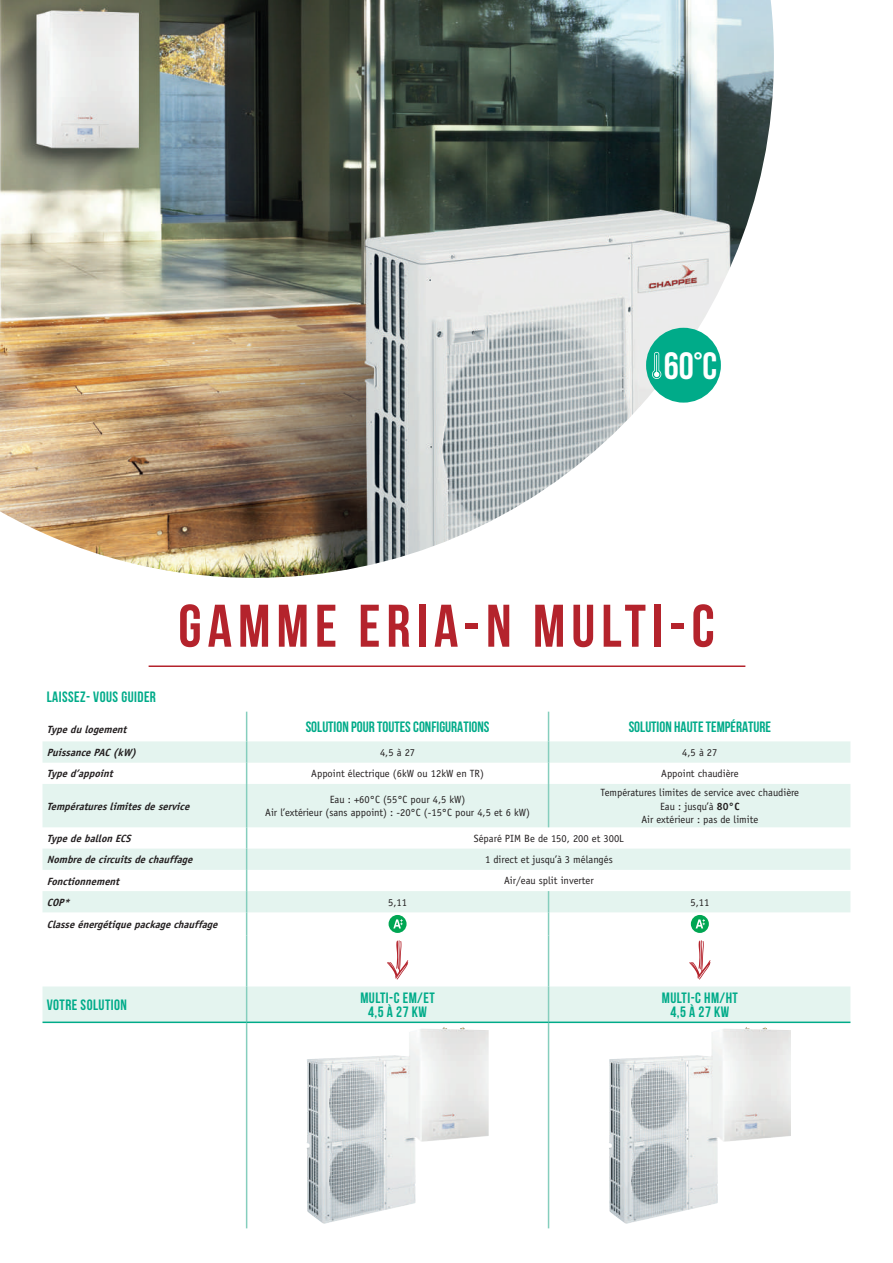
<style>
.page{position:relative;width:893px;height:1263px;background:#fff}
.page>*{position:absolute;margin:0;border:0;box-sizing:border-box;transform-origin:0 0}
.t1{font:700 60px "Bebas Neue";letter-spacing:.1em;color:#b4232c}
.t2{font:700 38.1px "Bebas Neue";color:#fff}
.t3{font:700 15px/13.5px "Bebas Neue";letter-spacing:.03em;color:#00ab89;text-align:center}
.t4{font:700 15px "Bebas Neue";color:#00ab89}
.t5{font:10.5px/13.5px "Officina Sans";color:#231f20;text-align:center}
.t6{font:italic 700 10.5px "Officina Sans";color:#231f20}
.s1{font-weight:700}
</style>
<div class="page">
<img style="left:0;top:0;width:774px;height:578px">
<hr style="left:149px;top:665px;width:596px;height:2px;background:#b4232c">
<svg style="left:43px;top:741px;width:807px;height:171px;fill:#e4f4ef"></svg>
<div style="left:43px;top:986px;width:807px;height:35px;background:#e4f4ef"></div>
<svg style="left:246px;top:712px;width:1px;height:72px"></svg>
<svg style="left:548px;top:712px;width:1px;height:72px"></svg>
<hr style="left:246px;top:784px;width:1px;height:43px;background:#85cebd">
<hr style="left:548px;top:784px;width:1px;height:43px;background:#85cebd">
<svg style="left:246px;top:827px;width:1px;height:108px"></svg>
<svg style="left:548px;top:891px;width:1px;height:44px"></svg>
<hr style="left:246px;top:935px;width:1px;height:51px;background:#85cebd">
<hr style="left:548px;top:935px;width:1px;height:51px;background:#85cebd">
<hr style="left:246px;top:986px;width:1px;height:35px;background:#85cebd">
<hr style="left:548px;top:986px;width:1px;height:35px;background:#85cebd">
<hr style="left:43px;top:1021px;width:204px;height:2px;background:#00ab89">
<hr style="left:246px;top:1023px;width:1px;height:205px;background:#85cebd">
<hr style="left:247px;top:1021px;width:302px;height:2px;background:#00ab89">
<hr style="left:548px;top:1023px;width:1px;height:205px;background:#85cebd">
<hr style="left:549px;top:1021px;width:301px;height:2px;background:#00ab89">
<div style="left:389px;top:915px;width:18px;height:18px;background:#00a653;border-radius:50%"></div>
<svg style="left:393px;top:919px;width:10px;height:9px"></svg>
<div style="left:691px;top:915px;width:18px;height:18px;background:#00a653;border-radius:50%"></div>
<svg style="left:696px;top:919px;width:9px;height:9px"></svg>
<svg style="left:387px;top:940px;width:21px;height:39px"></svg>
<svg style="left:689px;top:940px;width:22px;height:39px"></svg>
<img style="left:306px;top:1027px;width:138px;height:191px">
<img style="left:609px;top:1027px;width:137px;height:191px">
<div style="left:647px;top:329px;width:73px;height:73px;background:#00ab89;border-radius:50%"></div>
<div style="left:646px;top:328px;width:75px;height:75px;border:2px solid #00ab89;border-radius:50%"></div>
<svg style="left:652px;top:351px;width:10px;height:28px"></svg>
<h2 class="t2" style="left:664px;top:345px;width:55px">60°C</h2>
<h1 class="t1" style="left:178px;top:593px;width:538px">GAMME ERIA-N MULTI-C</h1>
<h3 class="t3" style="left:47px;top:689px;width:111px">LAISSEZ- VOUS GUIDER</h3>
<p class="t6" style="left:47px;top:723px;width:85px">Typedulogement</p>
<h3 class="t4" style="left:306px;top:719px;width:185px">SOLUTION POUR TOUTES CONFIGURATIONS</h3>
<h3 class="t4" style="left:629px;top:719px;width:144px">SOLUTION HAUTE TEMPÉRATURE</h3>
<p class="t6" style="left:47px;top:746px;width:94px">PuissancePAC(kW)</p>
<p class="t5" style="left:380px;top:746px;width:37px">4,5 à 27</p>
<p class="t5" style="left:682px;top:746px;width:37px">4,5 à 27</p>
<p class="t6" style="left:47px;top:767px;width:71px">Typed’appoint</p>
<p class="t5" style="left:311px;top:767px;width:174px">Appoint électrique (6kW ou 12kW en TR)</p>
<p class="t5" style="left:661px;top:767px;width:79px">Appoint chaudière</p>
<p class="t6" style="left:47px;top:800px;width:147px">Températureslimitesdeservice</p>
<p class="t5" style="left:265px;top:792px;width:266px">Eau : +60°C (55°C pour 4,5 kW)<br>Air l’extérieur (sans appoint) : -20°C (-15°C pour 4,5 et 6 kW)</p>
<p class="t5" style="left:601px;top:786px;width:200px">Températures limites de service avec chaudière<br>Eau : jusqu’à <span class="s1">80°C<br></span>Air extérieur : pas de limite</p>
<p class="t6" style="left:47px;top:832px;width:89px">TypedeballonECS</p>
<p class="t5" style="left:474px;top:832px;width:152px">Séparé PIM Be de 150, 200 et 300L</p>
<p class="t6" style="left:47px;top:853px;width:150px">Nombredecircuitsdechauffage</p>
<p class="t5" style="left:485px;top:853px;width:129px">1 direct et jusqu’à 3 mélangés</p>
<p class="t6" style="left:47px;top:874px;width:77px">Fonctionnement</p>
<p class="t5" style="left:504px;top:874px;width:91px">Air/eau split inverter</p>
<p class="t6" style="left:47px;top:896px;width:28px">COP*</p>
<p class="t5" style="left:388px;top:895px;width:20px">5,11</p>
<p class="t5" style="left:690px;top:895px;width:20px">5,11</p>
<p class="t6" style="left:47px;top:918px;width:175px">Classeénergétiquepackagechauffage</p>
<h3 class="t3" style="left:47px;top:997px;width:82px">VOTRE SOLUTION</h3>
<h3 class="t3" style="left:360px;top:991px;width:76px">MULTI-C EM/ET<br>4,5 À 27 KW</h3>
<h3 class="t3" style="left:662px;top:991px;width:78px">MULTI-C HM/HT<br>4,5 À 27 KW</h3>
</div>
